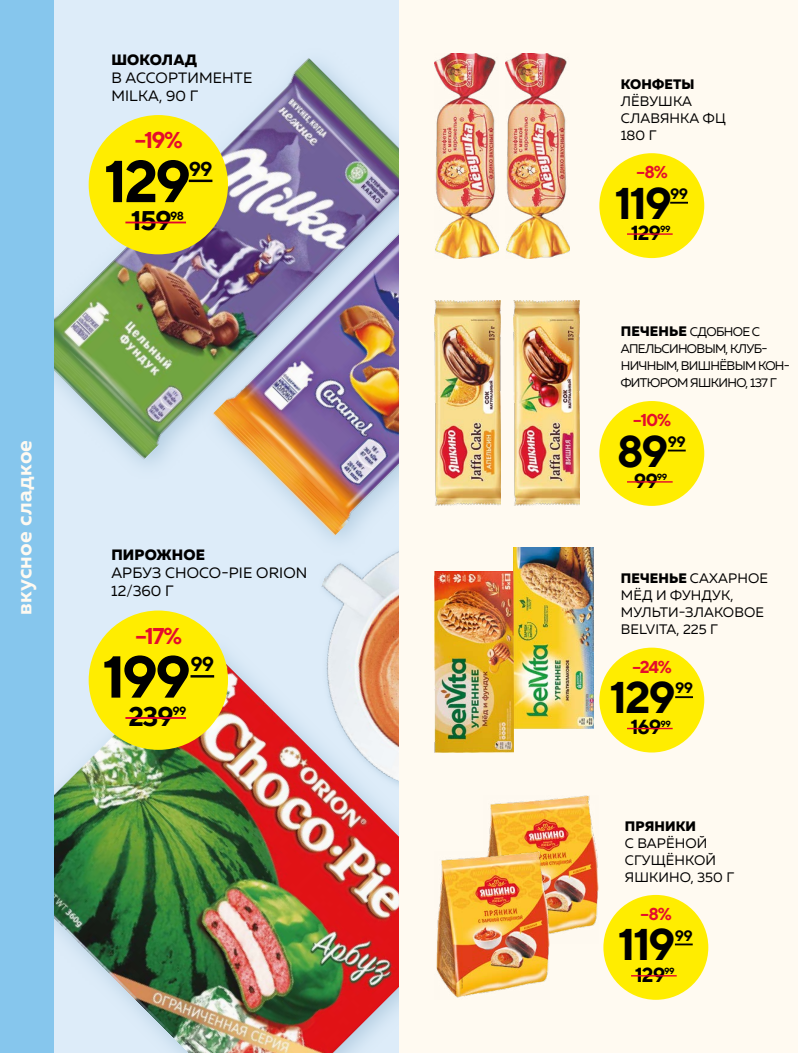
<style>
.page{position:relative;width:798px;height:1053px;background:#fff}
.page>*{position:absolute;margin:0;border:0;box-sizing:border-box;transform-origin:0 0}
.t1{font:700 59px "TT Norms";letter-spacing:-.06em;color:#000}
.t2{font:700 44.38px "TT Norms";letter-spacing:-.06em;color:#000}
.t3{font:700 27px "TT Norms";letter-spacing:-.05em;color:#000}
.t4{font:700 22.88px "TT Norms";color:#e40d2c}
.t5{font:700 21.25px "Muller";letter-spacing:.01em;color:#fffaf1}
.t6{font:700 20.38px "TT Norms";letter-spacing:-.05em;color:#000}
.t7{font:700 20px "TT Norms";color:#000}
.t8{font:700 17.25px "TT Norms";color:#e40d2c}
.t9{font:700 15.12px "TT Norms";letter-spacing:-.05em;color:#000}
.t10{font:15px/18px "Muller";letter-spacing:.01em;color:#000}
.t11{font:800 15px "Muller";letter-spacing:.01em;color:#000}
.t12{font:13.75px/17.1px "Muller";letter-spacing:.01em;color:#000}
.t13{font:800 13.75px "Muller";letter-spacing:.01em;color:#000}
.t14{font:12.5px/17.1px "Muller";letter-spacing:-.05em;color:#000}
.t15{font:700 11.75px "TT Norms";color:#000}
.t16{font:700 8.88px "TT Norms";letter-spacing:-.05em;color:#000}
.s1{font-weight:800;font-size:13.75px}
.s2{font-weight:800}
</style>
<div class="page">
<div style="left:53px;top:0;width:346px;height:1052px;background:#ddecf9"></div>
<img style="left:321px;top:557px;width:78px;height:74px">
<img style="left:53px;top:643px;width:346px;height:409px">
<img style="left:272px;top:481px;width:127px;height:55px">
<div style="left:13px;top:46px;width:435px;height:435px;background:#a5c3d9;opacity:.75"></div>
<img style="left:53px;top:58px;width:346px;height:402px">
<div style="left:0;top:0;width:53px;height:1052px;background:#86c6ed"></div>
<div style="left:89px;top:115px;width:139px;height:139px;background:#ffed00;border-radius:50%"></div>
<hr style="left:189px;top:180px;width:23px;height:2px;background:#000">
<hr style="left:125px;top:221px;width:61px;height:2px;background:#e4032e">
<div style="left:89px;top:610px;width:139px;height:139px;background:#ffed00;border-radius:50%"></div>
<hr style="left:190px;top:675px;width:24px;height:2px;background:#000">
<hr style="left:125px;top:717px;width:61px;height:1px;background:#e4032e">
<div style="left:399px;top:0;width:398px;height:1052px;background:#fffaf1"></div>
<div style="left:599px;top:401px;width:105px;height:105px;background:#ffed00;border-radius:50%"></div>
<svg style="left:667px;top:449px;width:18px;height:2px"></svg>
<hr style="left:626px;top:481px;width:46px;height:1px;background:#e4032e">
<div style="left:599px;top:153px;width:105px;height:105px;background:#ffed00;border-radius:50%"></div>
<svg style="left:670px;top:202px;width:17px;height:2px"></svg>
<hr style="left:626px;top:233px;width:46px;height:2px;background:#e4032e">
<div style="left:599px;top:647px;width:105px;height:105px;background:#ffed00;border-radius:50%"></div>
<svg style="left:675px;top:696px;width:17px;height:2px"></svg>
<hr style="left:626px;top:727px;width:46px;height:2px;background:#e4032e">
<div style="left:603px;top:894px;width:105px;height:105px;background:#ffed00;border-radius:50%"></div>
<svg style="left:674px;top:943px;width:18px;height:2px"></svg>
<hr style="left:630px;top:975px;width:46px;height:1px;background:#e4032e">
<img style="left:434px;top:54px;width:64px;height:205px">
<img style="left:505px;top:54px;width:64px;height:205px">
<img style="left:434px;top:300px;width:66px;height:205px">
<img style="left:513px;top:300px;width:66px;height:205px">
<img style="left:513px;top:548px;width:80px;height:180px">
<img style="left:434px;top:572px;width:79px;height:180px">
<img style="left:488px;top:795px;width:110px;height:148px">
<img style="left:436px;top:851px;width:113px;height:147px">
<p class="t11" style="left:111px;top:50px;width:87px">ШОКОЛАД</p>
<p class="t10" style="left:111px;top:69px;width:142px">В АССОРТИМЕНТЕ<br>MILKA, 90 Г</p>
<h3 class="t4" style="left:135px;top:126px;width:50px">–19%</h3>
<h1 class="t1" style="left:104px;top:144px;width:89px">129</h1>
<h3 class="t7" style="left:189px;top:156px;width:25px">99</h3>
<h3 class="t3" style="left:131px;top:204px;width:42px">159</h3>
<p class="t15" style="left:170px;top:208px;width:15px">98</p>
<h3 class="t5" style="left:11px;top:615px;width:177px;rotate:-90deg">вкусное сладкое</h3>
<p class="t11" style="left:111px;top:545px;width:95px">ПИРОЖНОЕ</p>
<p class="t10" style="left:111px;top:563px;width:197px">АРБУЗ CHOCO-PIE ORION<br>12/360 Г</p>
<h3 class="t4" style="left:135px;top:621px;width:48px">–17%</h3>
<h1 class="t1" style="left:102px;top:639px;width:90px">199</h1>
<h3 class="t7" style="left:190px;top:651px;width:25px">99</h3>
<h3 class="t3" style="left:129px;top:699px;width:47px">239</h3>
<p class="t15" style="left:172px;top:703px;width:15px">99</p>
<p class="t13" style="left:620px;top:75px;width:75px">КОНФЕТЫ</p>
<p class="t12" style="left:620px;top:92px;width:106px">ЛЁВУШКА<br>СЛАВЯНКА ФЦ<br>180 Г</p>
<p class="t8" style="left:636px;top:161px;width:33px">–8%</p>
<h2 class="t2" style="left:614px;top:175px;width:59px">119</h2>
<p class="t9" style="left:670px;top:184px;width:19px">99</p>
<h3 class="t6" style="left:630px;top:220px;width:32px">129</h3>
<p class="t16" style="left:659px;top:223px;width:12px">99</p>
<p class="t14" style="left:620px;top:323px;width:171px"><span class="s1">ПЕЧЕНЬЕ</span> СДОБНОЕ С<br>АПЕЛЬСИНОВЫМ, КЛУБ-<br>НИЧНЫМ, ВИШНЁВЫМ КОН-<br>ФИТЮРОМ ЯШКИНО, 137 Г</p>
<p class="t8" style="left:633px;top:409px;width:39px">–10%</p>
<h2 class="t2" style="left:616px;top:423px;width:53px">89</h2>
<p class="t9" style="left:667px;top:432px;width:19px">99</p>
<h3 class="t6" style="left:633px;top:468px;width:25px">99</h3>
<p class="t16" style="left:656px;top:471px;width:12px">99</p>
<p class="t12" style="left:620px;top:569px;width:149px"><span class="s2">ПЕЧЕНЬЕ</span> САХАРНОЕ<br>МЁД И ФУНДУК,<br>МУЛЬТИ-ЗЛАКОВОЕ<br>BELVITA, 225 Г</p>
<p class="t8" style="left:632px;top:655px;width:41px">–24%</p>
<h2 class="t2" style="left:609px;top:669px;width:68px">129</h2>
<p class="t9" style="left:675px;top:678px;width:19px">99</p>
<h3 class="t6" style="left:630px;top:714px;width:33px">169</h3>
<p class="t16" style="left:660px;top:717px;width:12px">99</p>
<p class="t13" style="left:624px;top:817px;width:73px">ПРЯНИКИ</p>
<p class="t12" style="left:624px;top:834px;width:111px">С ВАРЁНОЙ<br>СГУЩЁНКОЙ<br>ЯШКИНО, 350 Г</p>
<p class="t8" style="left:640px;top:903px;width:33px">–8%</p>
<h2 class="t2" style="left:617px;top:916px;width:59px">119</h2>
<p class="t9" style="left:674px;top:925px;width:19px">99</p>
<h3 class="t6" style="left:634px;top:961px;width:32px">129</h3>
<p class="t16" style="left:664px;top:965px;width:12px">99</p>
</div>
